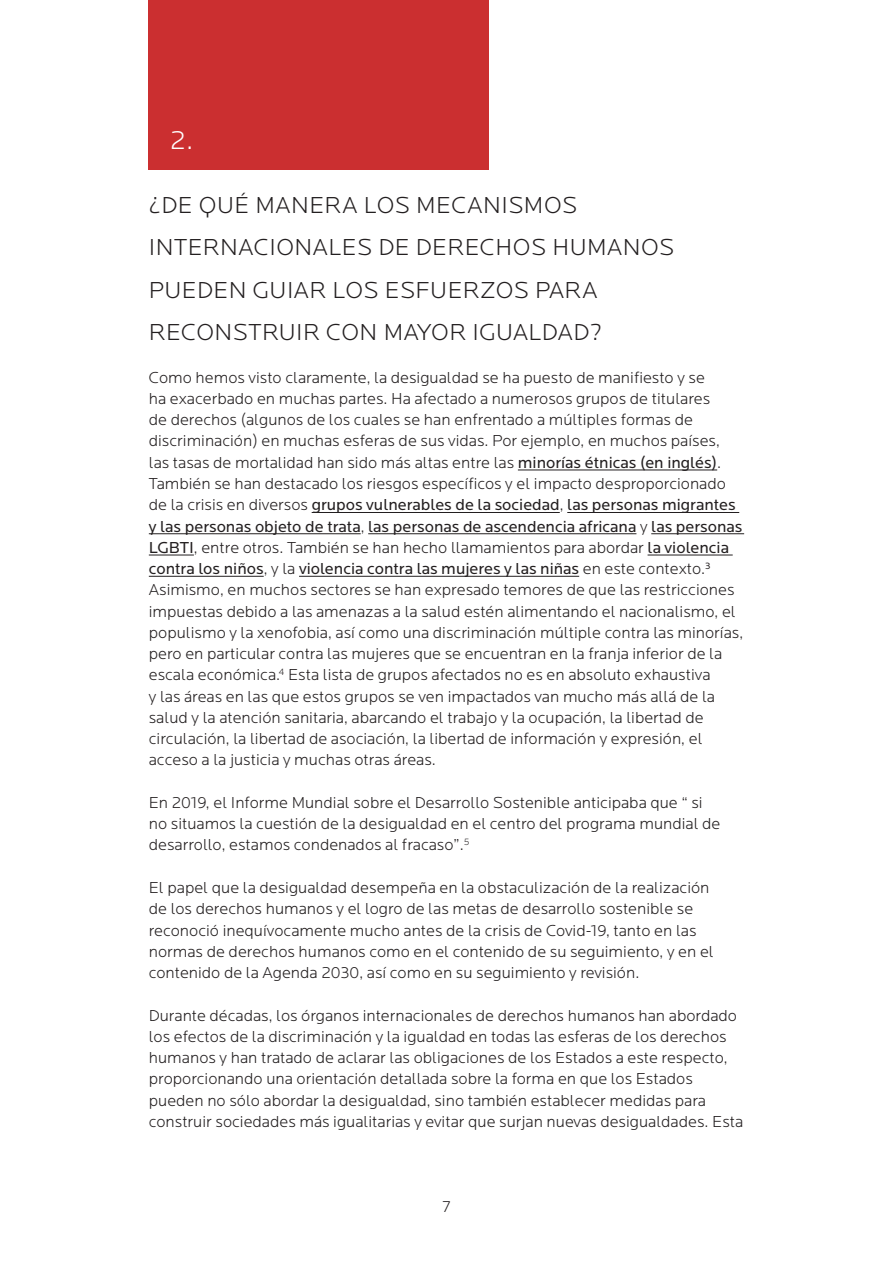
<style>
.page{position:relative;width:893px;height:1263px;background:#fff}
.page>*{position:absolute;margin:0;border:0;box-sizing:border-box;transform-origin:0 0}
.MR_1{font:300 27px "Locator";color:#fff}
.t1{font:300 24px/42.6px "Locator";letter-spacing:.02em;color:#231f20}
.Brød_m_luft{font:300 16.5px/21.3px "Locator";color:#231f20}
.s1{font-weight:400}
</style>
<div class="page">
<div style="left:149px;top:0;width:340px;height:170px;background:#cb2f30"></div>
<hr style="left:518px;top:470px;width:199px;height:1px;background:#231f20">
<hr style="left:312px;top:512px;width:248px;height:1px;background:#231f20">
<hr style="left:567px;top:512px;width:172px;height:1px;background:#231f20">
<hr style="left:149px;top:533px;width:212px;height:1px;background:#231f20">
<hr style="left:368px;top:533px;width:268px;height:1px;background:#231f20">
<hr style="left:651px;top:533px;width:93px;height:1px;background:#231f20">
<hr style="left:149px;top:555px;width:45px;height:1px;background:#231f20">
<hr style="left:648px;top:555px;width:85px;height:1px;background:#231f20">
<hr style="left:149px;top:576px;width:115px;height:1px;background:#231f20">
<hr style="left:299px;top:576px;width:280px;height:1px;background:#231f20">
<h2 class="MR_1" style="left:170px;top:126px;width:24px">2.</h2>
<p class="t1" style="left:149px;top:184px;width:527px">¿DE QUÉ MANERA LOS MECANISMOS INTERNACIONALES DE DERECHOS HUMANOS PUEDEN GUIAR LOS ESFUERZOS PARA RECONSTRUIR CON MAYOR IGUALDAD?</p>
<p class="Brød_m_luft" style="left:149px;top:367px;width:596px">Como hemos visto claramente, la desigualdad se ha puesto de manifiesto y se<br>ha exacerbado en muchas partes. Ha afectado a numerosos grupos de titulares<br>de derechos (algunos de los cuales se han enfrentado a múltiples formas de discriminación) en muchas esferas de sus vidas. Por ejemplo, en muchos países, las tasas de mortalidad han sido más altas entre las <span class="s1">minorías étnicas (en inglés)</span>.<br>También se han destacado los riesgos específicos y el impacto desproporcionado de la crisis en diversos <span class="s1">grupos vulnerables de la sociedad</span>, <span class="s1">las personas migrantes y las personas objeto de trata</span>, <span class="s1">las personas de ascendencia africana</span> y <span class="s1">las personas LGBTI</span>, entre otros. También se han hecho llamamientos para abordar <span class="s1">la violencia contra los niños</span>, y la <span class="s1">violencia contra las mujeres y las niñas</span> en este contexto.<sup>3<br></sup>Asimismo, en muchos sectores se han expresado temores de que las restricciones impuestas debido a las amenazas a la salud estén alimentando el nacionalismo, el populismo y la xenofobia, así como una discriminación múltiple contra las minorías, pero en particular contra las mujeres que se encuentran en la franja inferior de la escala económica.<sup>4</sup> Esta lista de grupos afectados no es en absoluto exhaustiva<br>y las áreas en las que estos grupos se ven impactados van mucho más allá de la salud y la atención sanitaria, abarcando el trabajo y la ocupación, la libertad de circulación, la libertad de asociación, la libertad de información y expresión, el acceso a la justicia y muchas otras áreas.</p>
<p class="Brød_m_luft" style="left:149px;top:792px;width:573px">En 2019, el Informe Mundial sobre el Desarrollo Sostenible anticipaba que “ si no situamos la cuestión de la desigualdad en el centro del programa mundial de desarrollo, estamos condenados al fracaso”.<sup>5</sup></p>
<p class="Brød_m_luft" style="left:149px;top:877px;width:566px">El papel que la desigualdad desempeña en la obstaculización de la realización de los derechos humanos y el logro de las metas de desarrollo sostenible se reconoció inequívocamente mucho antes de la crisis de Covid-19, tanto en las normas de derechos humanos como en el contenido de su seguimiento, y en el contenido de la Agenda 2030, así como en su seguimiento y revisión.</p>
<p class="Brød_m_luft" style="left:149px;top:1005px;width:596px">Durante décadas, los órganos internacionales de derechos humanos han abordado los efectos de la discriminación y la igualdad en todas las esferas de los derechos humanos y han tratado de aclarar las obligaciones de los Estados a este respecto, proporcionando una orientación detallada sobre la forma en que los Estados pueden no sólo abordar la desigualdad, sino también establecer medidas para construir sociedades más igualitarias y evitar que surjan nuevas desigualdades. Esta</p>
<p class="Brød_m_luft" style="left:442px;top:1196px;width:10px">7</p>
</div>
